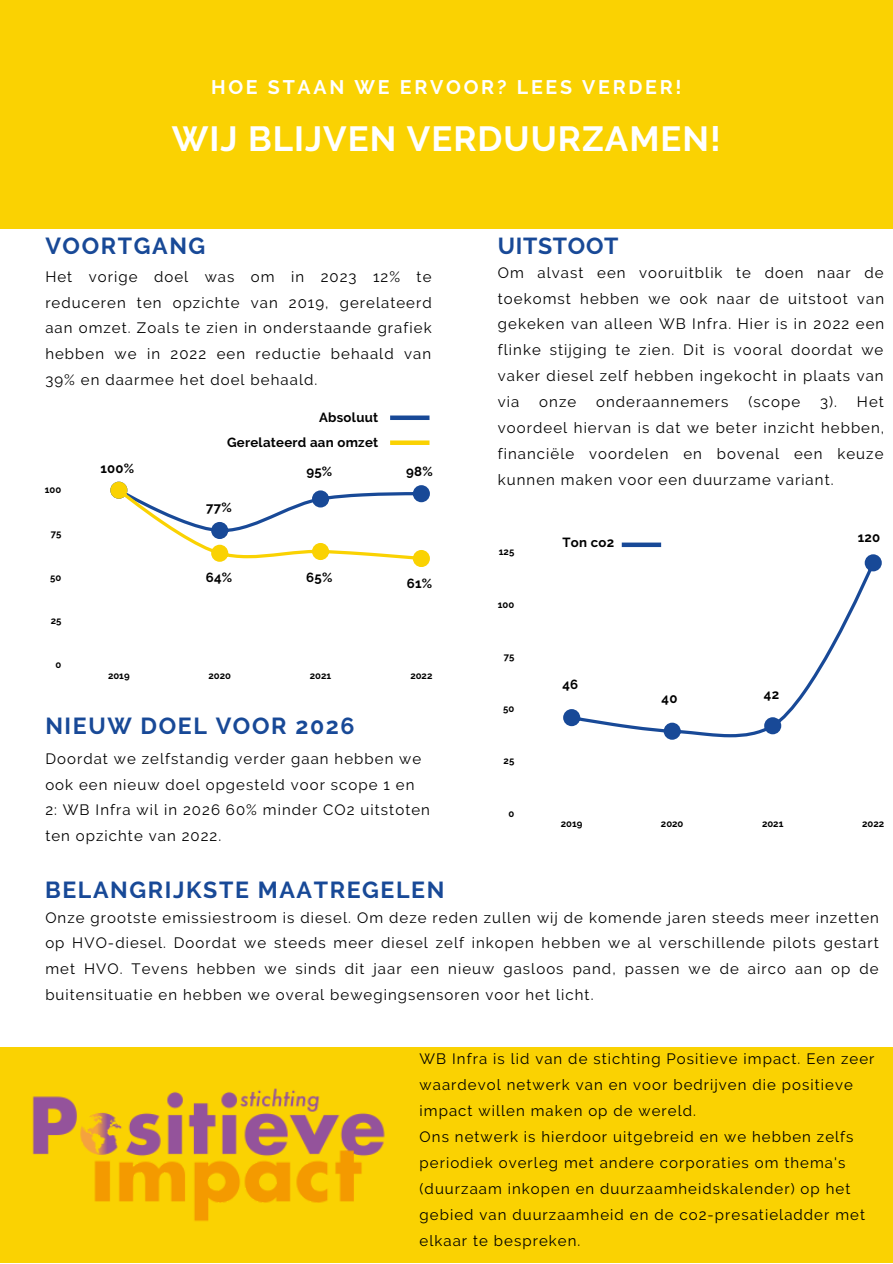
<style>
.page{position:relative;width:893px;height:1264px;background:#fff}
.page>*{position:absolute;margin:0;border:0;box-sizing:border-box;transform-origin:0 0}
.t1{font:700 34.8px "Raleway";letter-spacing:.03em;color:#fff}
.t2{font:700 23.1px "Raleway";letter-spacing:.07em;color:#184997}
.t3{font:700 23.1px "Raleway";letter-spacing:.03em;color:#184997}
.t4{font:700 19.65px "Raleway";letter-spacing:.14em;color:#fff}
.t5{font:15px/25.8px "Raleway";letter-spacing:.07em;color:#000;text-align:justify}
.t6{font:700 13.2px "Raleway";letter-spacing:.02em;color:#000}
.t7{font:700 9.6px "Raleway";color:#000}
</style>
<div class="page">
<div style="left:0;top:0;width:892px;height:229px;background:#fad202"></div>
<div style="left:0;top:1047px;width:892px;height:215px;background:#fad202"></div>
<svg style="left:563px;top:554px;width:318px;height:185px"></svg>
<svg style="left:110px;top:481px;width:320px;height:86px"></svg>
<div style="left:390px;top:415px;width:39px;height:5px;background:#184997"></div>
<div style="left:390px;top:440px;width:39px;height:5px;background:#fad202"></div>
<div style="left:621px;top:542px;width:40px;height:5px;background:#184997"></div>
<img style="left:32px;top:1088px;width:353px;height:133px">
<p class="t4" style="left:211px;top:75px;width:472px">HOE STAAN WE ERVOOR? LEES VERDER!</p>
<p class="t1" style="left:172px;top:118px;width:550px">WIJ BLIJVEN VERDUURZAMEN!</p>
<p class="t2" style="left:45px;top:232px;width:162px">VOORTGANG</p>
<p class="t5" style="left:45px;top:263px;width:388px">Het vorige doel was om in 2023 12% te reduceren ten opzichte van 2019, gerelateerd aan omzet. Zoals te zien in onderstaande grafiek hebben we in 2022 een reductie behaald van 39% en daarmee het doel behaald.</p>
<p class="t7" style="left:45px;top:484px;width:18px">100</p>
<p class="t7" style="left:51px;top:528px;width:12px">75</p>
<p class="t7" style="left:50px;top:571px;width:13px">50</p>
<p class="t7" style="left:51px;top:615px;width:12px">25</p>
<p class="t7" style="left:55px;top:659px;width:7px">0</p>
<p class="t6" style="left:100px;top:460px;width:35px">100%</p>
<p class="t6" style="left:319px;top:410px;width:61px">Absoluut</p>
<p class="t6" style="left:227px;top:434px;width:153px">Gerelateerd aan omzet</p>
<p class="t6" style="left:206px;top:499px;width:27px">77%</p>
<p class="t6" style="left:306px;top:464px;width:27px">95%</p>
<p class="t6" style="left:406px;top:464px;width:28px">98%</p>
<p class="t6" style="left:206px;top:569px;width:28px">64%</p>
<p class="t6" style="left:306px;top:569px;width:28px">65%</p>
<p class="t6" style="left:407px;top:576px;width:27px">61%</p>
<p class="t7" style="left:108px;top:669px;width:23px">2019</p>
<p class="t7" style="left:208px;top:669px;width:24px">2020</p>
<p class="t7" style="left:310px;top:669px;width:23px">2021</p>
<p class="t7" style="left:410px;top:669px;width:24px">2022</p>
<p class="t2" style="left:45px;top:711px;width:311px">NIEUW DOEL VOOR 2026</p>
<p class="t5" style="left:45px;top:745px;width:386px;text-align:left">Doordat we zelfstandig verder gaan hebben we ook een nieuw doel opgesteld voor scope 1 en<br>2: WB Infra wil in 2026 60% minder CO2 uitstoten ten opzichte van 2022.</p>
<p class="t2" style="left:45px;top:876px;width:401px">BELANGRIJKSTE MAATREGELEN</p>
<p class="t3" style="left:498px;top:233px;width:122px">UITSTOOT</p>
<p class="t5" style="left:498px;top:259px;width:388px">Om alvast een vooruitblik te doen naar de toekomst hebben we ook naar de uitstoot van gekeken van alleen WB Infra. Hier is in 2022 een flinke stijging te zien. Dit is vooral doordat we vaker diesel zelf hebben ingekocht in plaats van via</p>
<p class="t5" style="left:539px;top:389px;width:38px">onze</p>
<p class="t5" style="left:596px;top:389px;width:134px">onderaannemers</p>
<p class="t5" style="left:748px;top:389px;width:53px">(scope</p>
<p class="t5" style="left:820px;top:389px;width:18px">3).</p>
<p class="t5" style="left:498px;top:389px;width:388px;text-indent:359px">Het voordeel hiervan is dat we beter inzicht hebben, financiële voordelen en bovenal een keuze kunnen maken voor een duurzame variant.</p>
<p class="t7" style="left:499px;top:546px;width:17px">125</p>
<p class="t7" style="left:498px;top:598px;width:18px">100</p>
<p class="t7" style="left:503px;top:651px;width:12px">75</p>
<p class="t7" style="left:503px;top:703px;width:13px">50</p>
<p class="t7" style="left:503px;top:755px;width:12px">25</p>
<p class="t7" style="left:508px;top:807px;width:7px">0</p>
<p class="t6" style="left:562px;top:534px;width:53px">Ton co2</p>
<p class="t6" style="left:562px;top:676px;width:17px">46</p>
<p class="t6" style="left:661px;top:690px;width:17px">40</p>
<p class="t6" style="left:763px;top:686px;width:17px">42</p>
<p class="t6" style="left:857px;top:529px;width:24px">120</p>
<p class="t7" style="left:561px;top:817px;width:23px">2019</p>
<p class="t7" style="left:661px;top:817px;width:24px">2020</p>
<p class="t7" style="left:762px;top:817px;width:23px">2021</p>
<p class="t7" style="left:862px;top:817px;width:24px">2022</p>
<p class="t5" style="left:45px;top:904px;width:835px">Onze grootste emissiestroom is diesel. Om deze reden zullen wij de komende jaren steeds meer inzetten op HVO-diesel. Doordat we steeds meer diesel zelf inkopen hebben we al verschillende pilots gestart met HVO. Tevens hebben we sinds dit jaar een nieuw gasloos pand, passen we de airco aan op de buitensituatie en hebben we overal bewegingsensoren voor het licht.</p>
<p class="t5" style="left:419px;top:1046px;width:456px;text-align:left">WB Infra is lid van de stichting Positieve impact. Een zeer waardevol netwerk van en voor bedrijven die positieve impact willen maken op de wereld.</p>
<p class="t5" style="left:419px;top:1123px;width:447px;text-align:left">Ons netwerk is hierdoor uitgebreid en we hebben zelfs periodiek overleg met andere corporaties om thema's (duurzaam inkopen en duurzaamheidskalender) op het gebied van duurzaamheid en de co2-presatieladder met elkaar te bespreken.</p>
</div>
